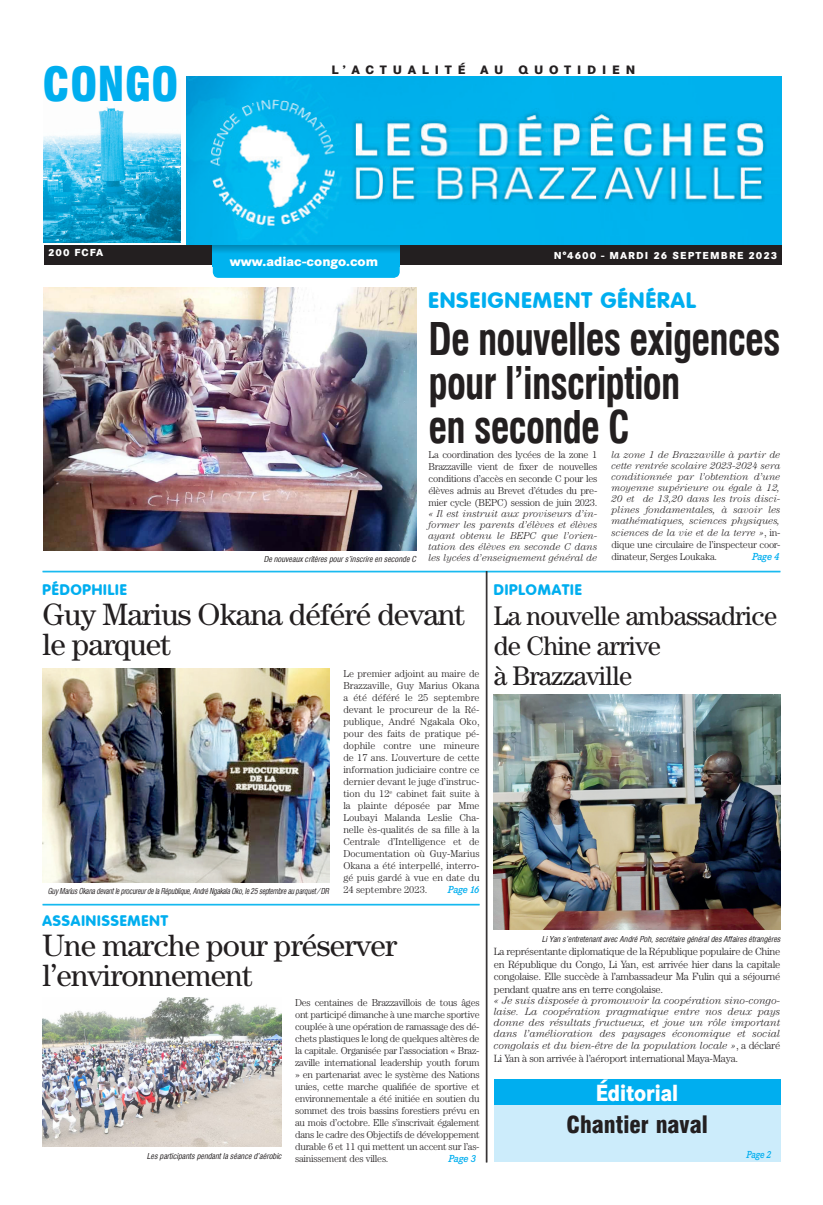
<style>
.page{position:relative;width:823px;height:1205px;background:#fff}
.page>*{position:absolute;margin:0;border:0;box-sizing:border-box;transform-origin:0 0}
.t1{font:900 46px "Corporate Condensed";color:#00aeef}
.t2{font:700 44px/44px "Corporate Condensed";letter-spacing:-.02em;color:#231f20;scale:.9 1}
.t3{font:31px/30px "Century";letter-spacing:-.025em;color:#231f20}
.t4{font:27px/30px "Century";letter-spacing:-.025em;color:#231f20}
.t5{font:900 23px "Corporate Condensed";color:#231f20}
.t6{font:800 23px "Corporate SBQ";color:#fff;scale:.84 1}
.t7{font:800 22px "Corporate Rounded";letter-spacing:.06em;color:#00aeef}
.t8{font:800 15px "Corporate Rounded";letter-spacing:.06em;color:#00aeef}
.t9{font:800 13px "Corporate SBQ";color:#fff}
.t10{font:800 12px "Corporate SBQ";letter-spacing:.485em;color:#231f20}
.t11{font:300 10.5px/12.6px "Century";letter-spacing:-.025em;color:#231f20;text-align:justify}
.t12{font:italic 300 10.5px/11px "Century";color:#231f20;text-align:justify}
.t13{font:300 10px/12px "Century";letter-spacing:-.025em;color:#231f20;text-align:justify}
.t14{font:italic 300 10px/11px "Century";color:#231f20;text-align:justify}
.t15{font:800 10px "Corporate SBQ";letter-spacing:.1em;color:#fff}
.t16{font:italic 500 10px "Corporate EBQ";letter-spacing:-.025em;color:#00aeef}
.t17{font:300 10px "Century";color:#231f20}
.t18{font:italic 500 10px "Corporate EBQ";letter-spacing:-.025em;color:#00aeef;scale:.9 1}
.t19{font:italic 8px "Corporate Condensed";color:#231f20}
.t20{font:italic 8px "Corporate Condensed";letter-spacing:-.025em;color:#231f20;scale:.9 1}
.s1{font-style:italic}
</style>
<div class="page">
<div style="left:44px;top:245px;width:737px;height:19px;background:#231f20"></div>
<img style="left:44px;top:107px;width:136px;height:135px">
<img style="left:186px;top:76px;width:595px;height:168px">
<svg style="left:213px;top:265px;width:186px;height:13px;background:#03b3ef"></svg>
<div style="left:213px;top:245px;width:186px;height:20px;background:linear-gradient(to bottom,#0097cc,#00bbf9)"></div>
<hr style="left:43px;top:571px;width:737px;height:1px;background:#00b3ef">
<hr style="left:43px;top:572px;width:737px;height:1px;background:#00b3ef">
<div style="left:493px;top:1103px;width:287px;height:59px;background:#ccecfb"></div>
<div style="left:493px;top:1079px;width:287px;height:26px;background:#00aeef"></div>
<img style="left:44px;top:288px;width:372px;height:263px">
<img style="left:43px;top:669px;width:286px;height:213px">
<hr style="left:43px;top:904px;width:436px;height:1px;background:#00b3ef">
<hr style="left:43px;top:905px;width:436px;height:1px;background:#00b3ef">
<img style="left:43px;top:998px;width:238px;height:149px">
<img style="left:493px;top:694px;width:287px;height:235px">
<hr style="left:486px;top:571px;width:1px;height:591px;background:#231f20">
<h1 class="t1" style="left:43px;top:57px;width:137px">CONGO</h1>
<p class="t10" style="left:331px;top:63px;width:305px">L’ACTUALITÉ AU QUOTIDIEN</p>
<p class="t15" style="left:48px;top:246px;width:57px">200 FCFA</p>
<h3 class="t9" style="left:230px;top:254px;width:150px">www.adiac-congo.com</h3>
<p class="t15" style="left:553px;top:249px;width:225px">N°4600 - MARDI 26 SEPTEMBRE 2023</p>
<h3 class="t7" style="left:428px;top:288px;width:268px">ENSEIGNEMENT GÉNÉRAL</h3>
<h2 class="t2" style="left:428px;top:317px;width:392px">De nouvelles exigences pour l’inscription<br>en seconde C</h2>
<p class="t13" style="left:428px;top:449px;width:170px">La coordination des lycées de la zone 1<br>Brazzaville vient de fixer de nouvelles conditions d’accès en seconde C pour les élèves admis au Brevet d’études du pre&shy;mier cycle (BEPC) session de juin 2023.</p>
<p class="t14" style="left:428px;top:508px;width:170px">« Il est instruit aux proviseurs d’in&shy;former les parents d’élèves et élèves ayant obtenu le BEPC que l’orien&shy;tation des élèves en seconde C dans les lycées d’enseignement général de</p>
<p class="t14" style="left:611px;top:449px;width:170px">la zone 1 de Brazzaville à partir de cette rentrée scolaire 2023-2024 sera conditionnée par l’obtention d’une moyenne supérieure ou égale à 12, 20 et de 13,20 dans les trois disci&shy;plines fondamentales, à savoir les mathématiques, sciences physiques,</p>
<p class="t13" style="left:611px;top:527px;width:170px"><span class="s1">sciences de la vie et de la terre »</span>, in&shy;dique une circulaire de l’inspecteur coor-</p>
<p class="t19" style="left:263px;top:554px;width:154px">De nouveaux critères pour s’inscrire en seconde C</p>
<p class="t13" style="left:611px;top:551px;width:107px">dinateur, Serges Loukaka.</p>
<p class="t16" style="left:751px;top:551px;width:29px">Page 4</p>
<h3 class="t8" style="left:43px;top:581px;width:86px">PÉDOPHILIE</h3>
<h3 class="t3" style="left:43px;top:599px;width:423px">Guy Marius Okana déféré devant le parquet</h3>
<p class="t13" style="left:343px;top:667px;width:138px">Le premier adjoint au maire de Brazzaville, Guy Marius Okana a été déféré le 25 septembre devant le procureur de la Ré&shy;publique, André Ngakala Oko, pour des faits de pratique pé&shy;dophile contre une mineure de 17 ans. L’ouverture de cette information judiciaire contre ce dernier devant le juge d’instruc&shy;tion du 12<sup>e</sup> cabinet fait suite à la plainte déposée par Mme Loubayi Malanda Leslie Cha&shy;nelle ès-qualités de sa fille à la Centrale d’Intelligence et de Documentation où Guy-Marius Okana a été interpellé, interro&shy;gé puis gardé à vue en date du</p>
<p class="t20" style="left:48px;top:886px;width:314px">Guy Marius Okana devant le procureur de la République, André Ngakala Oko, le 25 septembre au parquet / DR</p>
<p class="t17" style="left:343px;top:884px;width:86px">24 septembre 2023.</p>
<p class="t16" style="left:447px;top:883px;width:33px">Page 16</p>
<h3 class="t8" style="left:43px;top:912px;width:127px">ASSAINISSEMENT</h3>
<h3 class="t3" style="left:43px;top:930px;width:356px">Une marche pour préserver l’environnement</h3>
<p class="t19" style="left:147px;top:1151px;width:136px">Les participants pendant la séance d’aérobic</p>
<p class="t13" style="left:295px;top:996px;width:186px">Des centaines de Brazzavillois de tous âges ont participé dimanche à une marche sportive couplée à une opération de ramassage des dé&shy;chets plastiques le long de quelques altères de la capitale. Organisée par l’association « Braz&shy;zaville international leadership youth forum » en partenariat avec le système des Nations unies, cette marche qualifiée de sportive et environnementale a été initiée en soutien du sommet des trois bassins forestiers prévu en au mois d’octobre. Elle s’inscrivait également dans le cadre des Objectifs de développement durable 6 et 11 qui mettent un accent sur l’as&shy;sainissement des villes.</p>
<p class="t16" style="left:448px;top:1152px;width:29px">Page 3</p>
<h3 class="t8" style="left:493px;top:581px;width:89px">DIPLOMATIE</h3>
<h3 class="t4" style="left:493px;top:600px;width:285px">La nouvelle ambassadrice de Chine arrive<br>à Brazzaville</h3>
<p class="t19" style="left:541px;top:934px;width:240px">Li Yan s’entretenant avec André Poh, secrétaire général des Affaires étrangères</p>
<p class="t11" style="left:493px;top:945px;width:288px">La représentante diplomatique de la République populaire de Chine en République du Congo, Li Yan, est arrivée hier dans la capitale congolaise. Elle succède à l’ambassadeur Ma Fulin qui a séjourné pendant quatre ans en terre congolaise.</p>
<p class="t12" style="left:493px;top:994px;width:288px">« Je suis disposée à promouvoir la coopération sino-congo&shy;laise. La coopération pragmatique entre nos deux pays donne des résultats fructueux, et joue un rôle important dans l’amélioration des paysages économique et social</p>
<p class="t11" style="left:493px;top:1039px;width:288px"><span class="s1">congolais et du bien-être de la population locale »</span>, a déclaré<br>Li Yan à son arrivée à l’aéroport international Maya-Maya.</p>
<h3 class="t6" style="left:595px;top:1078px;width:100px">Éditorial</h3>
<h3 class="t5" style="left:566px;top:1111px;width:143px">Chantier naval</h3>
<p class="t18" style="left:746px;top:1148px;width:29px">Page 2</p>
</div>
